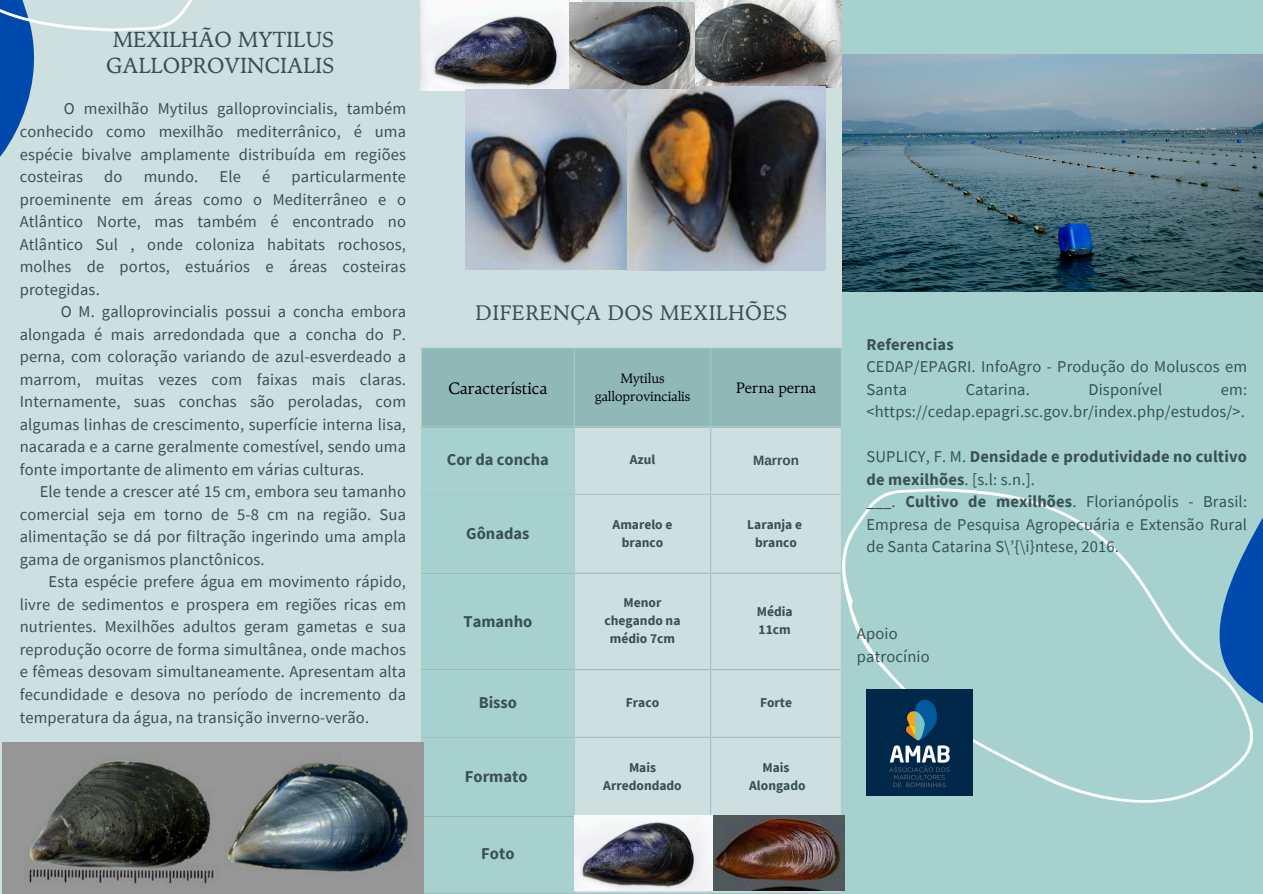
<style>
.page{position:relative;width:1263px;height:894px;background:#fff}
.page>*{position:absolute;margin:0;border:0;box-sizing:border-box;transform-origin:0 0}
.t1{font:21.75px/25.8px "TY Serif";color:#375251}
.t2{font:21px "TY Serif";letter-spacing:.02em;color:#375251}
.t3{font:16.5px/22.5px "Source Sans Pro";letter-spacing:.01em;color:#375251;text-align:justify}
.t4{font:700 16.5px/22.5px "Source Sans Pro";letter-spacing:.01em;color:#375251}
.t5{font:16.5px "TY Serif";color:#000}
.t6{font:15px "TY Serif";color:#000}
.t7{font:700 13.5px/18px "Source Sans Pro";color:#375251;text-align:center}
.t8{font:13.5px/18px "TY Serif";color:#000;text-align:center}
.t9{font:700 13.5px "Arimo";color:#375251}
.s1{font-weight:400}
.s2{font-weight:700}
</style>
<div class="page">
<div style="left:0;top:0;width:1263px;height:893px;background:#cddfde"></div>
<div style="left:842px;top:0;width:421px;height:893px;background:#a7d1cf"></div>
<div style="left:422px;top:348px;width:419px;height:78px;background:#8fb8b7"></div>
<div style="left:422px;top:427px;width:152px;height:465px;background:#a7d1cf"></div>
<svg style="left:575px;top:427px;width:266px;height:465px"></svg>
<hr style="left:421px;top:348px;width:1px;height:544px;background:#a7d1cf">
<hr style="left:574px;top:348px;width:1px;height:544px;background:#a7d1cf">
<hr style="left:710px;top:348px;width:1px;height:544px;background:#a7d1cf">
<hr style="left:841px;top:348px;width:1px;height:544px;background:#a7d1cf">
<hr style="left:421px;top:347px;width:421px;height:1px;background:#a7d1cf">
<hr style="left:421px;top:426px;width:421px;height:1px;background:#a7d1cf">
<hr style="left:421px;top:493px;width:421px;height:1px;background:#a7d1cf">
<hr style="left:421px;top:572px;width:421px;height:1px;background:#a7d1cf">
<hr style="left:421px;top:669px;width:421px;height:1px;background:#a7d1cf">
<hr style="left:421px;top:736px;width:421px;height:1px;background:#a7d1cf">
<hr style="left:421px;top:815px;width:421px;height:1px;background:#a7d1cf">
<hr style="left:421px;top:892px;width:421px;height:1px;background:#a7d1cf">
<svg style="left:0;top:0;width:193px;height:157px"></svg>
<img style="left:2px;top:742px;width:421px;height:151px">
<img style="left:690px;top:0;width:152px;height:88px">
<img style="left:421px;top:0;width:161px;height:90px">
<img style="left:466px;top:89px;width:161px;height:180px">
<img style="left:627px;top:87px;width:198px;height:183px">
<img style="left:569px;top:3px;width:125px;height:85px">
<img style="left:842px;top:55px;width:421px;height:236px">
<svg style="left:839px;top:488px;width:323px;height:316px"></svg>
<svg style="left:1162px;top:517px;width:101px;height:285px"></svg>
<img style="left:866px;top:689px;width:106px;height:106px">
<img style="left:574px;top:814px;width:270px;height:76px">
<p class="t1" style="left:106px;top:27px;width:229px">MEXILHÃO MYTILUS<br>GALLOPROVINCIALIS</p>
<p class="t3" style="left:20px;top:97px;width:388px;text-indent:44px">O mexilhão Mytilus galloprovincialis, também conhecido como mexilhão mediterrânico, é uma espécie bivalve amplamente distribuída em regiões costeiras</p>
<p class="t3" style="left:104px;top:165px;width:20px">do</p>
<p class="t3" style="left:144px;top:165px;width:56px">mundo.</p>
<p class="t3" style="left:220px;top:165px;width:23px">Ele</p>
<p class="t3" style="left:262px;top:165px;width:10px">é</p>
<p class="t3" style="left:20px;top:165px;width:388px;text-indent:272px">particularmente proeminente em áreas como o Mediterrâneo e o Atlântico Norte, mas também é encontrado no Atlântico Sul , onde coloniza habitats rochosos, molhes de portos, estuários e áreas costeiras protegidas.</p>
<p class="t3" style="left:20px;top:300px;width:388px;text-indent:41px">O M. galloprovincialis possui a concha embora alongada é mais arredondada que a concha do P. perna, com coloração variando de azul-esverdeado a marrom, muitas vezes com faixas mais claras.<br>Internamente, suas conchas são peroladas, com algumas linhas de crescimento, superfície interna lisa, nacarada e a carne geralmente comestível, sendo uma fonte importante de alimento em várias culturas.</p>
<p class="t3" style="left:20px;top:480px;width:388px;text-indent:20px">Ele tende a crescer até 15 cm, embora seu tamanho comercial seja em torno de 5-8 cm na região. Sua alimentação se dá por filtração ingerindo uma ampla gama de organismos planctônicos.</p>
<p class="t3" style="left:20px;top:570px;width:388px;text-indent:29px">Esta espécie prefere água em movimento rápido, livre de sedimentos e prospera em regiões ricas em nutrientes. Mexilhões adultos geram gametas e sua reprodução ocorre de forma simultânea, onde machos e fêmeas desovam simultaneamente. Apresentam alta fecundidade e desova no período de incremento da temperatura da água, na transição inverno-verão.</p>
<p class="t2" style="left:476px;top:299px;width:313px">DIFERENÇA DOS MEXILHÕES</p>
<p class="t5" style="left:449px;top:378px;width:100px">Característica</p>
<p class="t8" style="left:595px;top:369px;width:97px">Mytilus galloprovincialis</p>
<p class="t6" style="left:736px;top:378px;width:81px">Perna perna</p>
<p class="t4" style="left:447px;top:447px;width:104px">Cor da concha</p>
<p class="t7" style="left:630px;top:449px;width:27px">Azul</p>
<p class="t9" style="left:753px;top:452px;width:47px">Marron</p>
<p class="t4" style="left:466px;top:521px;width:65px">Gônadas</p>
<p class="t7" style="left:613px;top:514px;width:61px">Amarelo e branco</p>
<p class="t7" style="left:747px;top:514px;width:56px">Laranja e branco</p>
<p class="t4" style="left:464px;top:609px;width:70px">Tamanho</p>
<p class="t7" style="left:605px;top:593px;width:77px">Menor chegando na médio 7cm</p>
<h1 class="t7" style="left:757px;top:602px;width:37px">Média</h1>
<p class="t7" style="left:759px;top:620px;width:34px">11cm</p>
<p class="t4" style="left:479px;top:690px;width:40px">Bisso</p>
<p class="t7" style="left:626px;top:692px;width:35px">Fraco</p>
<p class="t7" style="left:760px;top:692px;width:34px">Forte</p>
<p class="t4" style="left:465px;top:764px;width:64px">Formato</p>
<p class="t7" style="left:603px;top:757px;width:80px">Mais<br>Arredondado</p>
<h1 class="t7" style="left:762px;top:757px;width:29px">Mais</h1>
<p class="t7" style="left:749px;top:775px;width:58px">Alongado</p>
<p class="t4" style="left:481px;top:842px;width:35px">Foto</p>
<p class="t4" style="left:866px;top:332px;width:89px">Referencias</p>
<p class="t3" style="left:866px;top:355px;width:382px">CEDAP/EPAGRI. InfoAgro - Produção do Moluscos em<br>Santa</p>
<p class="t3" style="left:966px;top:377px;width:66px">Catarina.</p>
<p class="t3" style="left:1088px;top:377px;width:75px">Disponível</p>
<p class="t3" style="left:866px;top:377px;width:382px;text-align:right">em: &lt;https://cedap.epagri.sc.gov.br/index.php/estudos/&gt;.</p>
<p class="t4" style="left:866px;top:445px;width:382px"><span class="s1">SUPLICY, F. M.</span> Densidade e produtividade no cultivo de mexilhões<span class="s1">. [s.l: s.n.].</span></p>
<p class="t3" style="left:866px;top:490px;width:382px">___. <span class="s2">Cultivo de mexilhões</span>. Florianópolis - Brasil:<br>Empresa de Pesquisa Agropecuária e Extensão Rural de Santa Catarina S\’{\i}ntese, 2016.</p>
<p class="t3" style="left:857px;top:621px;width:42px">Apoio</p>
<p class="t3" style="left:857px;top:644px;width:74px">patrocínio</p>
</div>
